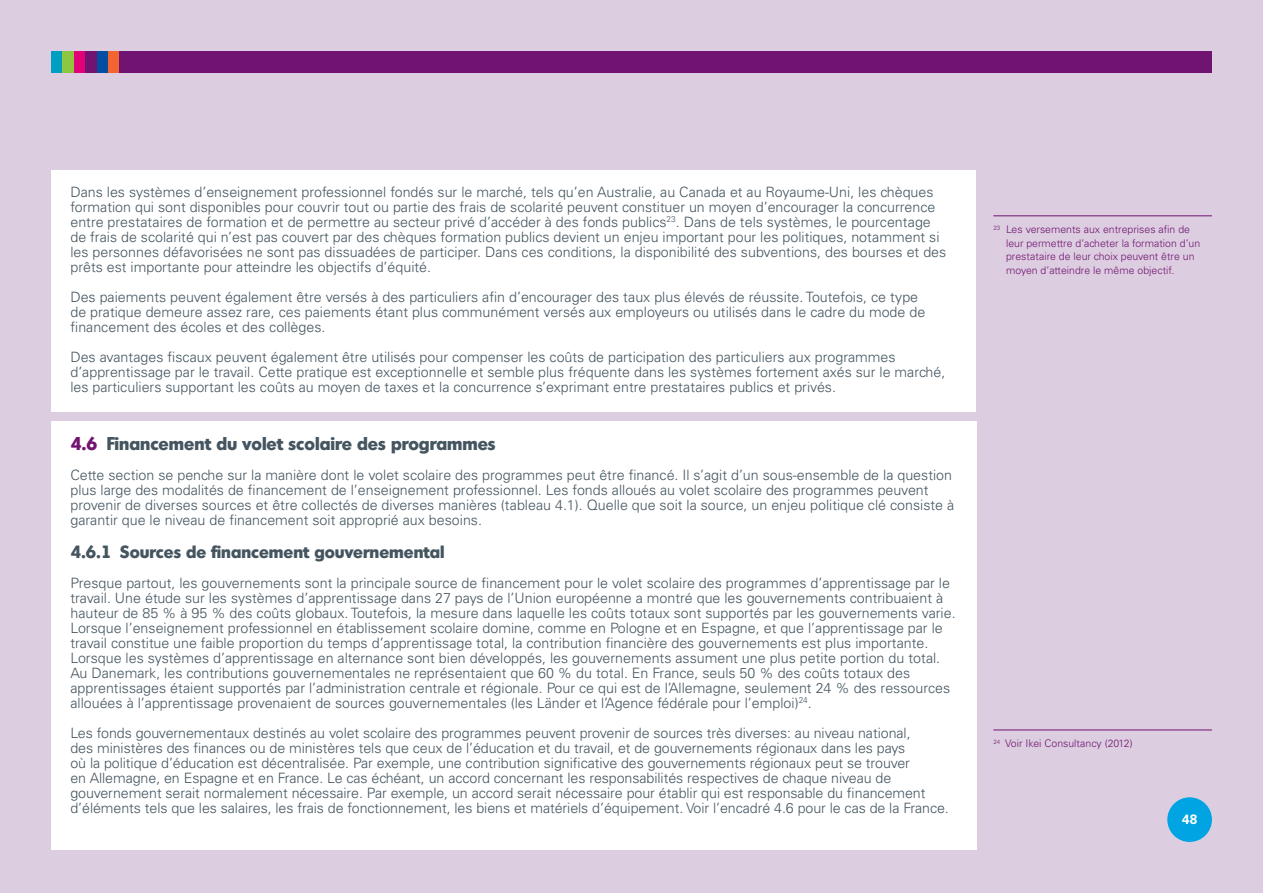
<style>
.page{position:relative;width:1263px;height:893px;background:#dccee0}
.page>*{position:absolute;margin:0;border:0;box-sizing:border-box;transform-origin:0 0}
.t1{font:700 18px "Montreal TS";color:#455560}
.t2{font:700 17.25px "Montreal TS";color:#455560}
.t3{font:300 14.25px/15px "Univers LT Std";color:#455560}
.t4{font:700 13.5px "Univers LT Std";color:#fff}
.t5{font:300 10.5px/13.5px "Univers LT Std";color:#711471}
.s1{color:#711471}
</style>
<div class="page">
<div style="left:1167px;top:797px;width:45px;height:45px;background:#00a4e3;border-radius:50%"></div>
<div style="left:51px;top:51px;width:1161px;height:21px;background:#711471"></div>
<div style="left:51px;top:51px;width:11px;height:21px;background:#009fc2"></div>
<div style="left:108px;top:51px;width:11px;height:21px;background:#f26531"></div>
<div style="left:96px;top:51px;width:12px;height:21px;background:#034ea2"></div>
<div style="left:74px;top:51px;width:11px;height:21px;background:#e20177"></div>
<div style="left:62px;top:51px;width:12px;height:21px;background:#8dc63f"></div>
<div style="left:51px;top:170px;width:925px;height:241px;background:#fff"></div>
<hr style="left:993px;top:730px;width:219px;height:1px;background:#711471">
<hr style="left:993px;top:216px;width:219px;height:1px;background:#711471">
<div style="left:51px;top:421px;width:925px;height:428px;background:#fff"></div>
<p class="t3" style="left:70px;top:184px;width:877px">Dans les systèmes d’enseignement professionnel fondés sur le marché, tels qu’en Australie, au Canada et au Royaume-Uni, les chèques formation qui sont disponibles pour couvrir tout ou partie des frais de scolarité peuvent constituer un moyen d’encourager la concurrence entre prestataires de formation et de permettre au secteur privé d’accéder à des fonds publics<sup>23</sup>. Dans de tels systèmes, le pourcentage de frais de scolarité qui n’est pas couvert par des chèques formation publics devient un enjeu important pour les politiques, notamment si les personnes défavorisées ne sont pas dissuadées de participer. Dans ces conditions, la disponibilité des subventions, des bourses et des prêts est importante pour atteindre les objectifs d’équité.</p>
<p class="t3" style="left:70px;top:289px;width:856px">Des paiements peuvent également être versés à des particuliers afin d’encourager des taux plus élevés de réussite. Toutefois, ce type de pratique demeure assez rare, ces paiements étant plus communément versés aux employeurs ou utilisés dans le cadre du mode de financement des écoles et des collèges.</p>
<p class="t3" style="left:70px;top:349px;width:876px">Des avantages fiscaux peuvent également être utilisés pour compenser les coûts de participation des particuliers aux programmes d’apprentissage par le travail. Cette pratique est exceptionnelle et semble plus fréquente dans les systèmes fortement axés sur le marché, les particuliers supportant les coûts au moyen de taxes et la concurrence s’exprimant entre prestataires publics et privés.</p>
<p class="t1" style="left:70px;top:431px;width:427px"><span class="s1">4.6</span> Financement du volet scolaire des programmes</p>
<p class="t3" style="left:70px;top:467px;width:885px">Cette section se penche sur la manière dont le volet scolaire des programmes peut être financé. Il s’agit d’un sous-ensemble de la question plus large des modalités de financement de l’enseignement professionnel. Les fonds alloués au volet scolaire des programmes peuvent provenir de diverses sources et être collectés de diverses manières (tableau 4.1). Quelle que soit la source, un enjeu politique clé consiste à garantir que le niveau de financement soit approprié aux besoins.</p>
<p class="t2" style="left:70px;top:540px;width:376px">4.6.1 Sources de financement gouvernemental</p>
<p class="t3" style="left:70px;top:575px;width:887px">Presque partout, les gouvernements sont la principale source de financement pour le volet scolaire des programmes d’apprentissage par le travail. Une étude sur les systèmes d’apprentissage dans 27 pays de l’Union européenne a montré que les gouvernements contribuaient à hauteur de 85 % à 95 % des coûts globaux. Toutefois, la mesure dans laquelle les coûts totaux sont supportés par les gouvernements varie.<br>Lorsque l’enseignement professionnel en établissement scolaire domine, comme en Pologne et en Espagne, et que l’apprentissage par le travail constitue une faible proportion du temps d’apprentissage total, la contribution financière des gouvernements est plus importante.<br>Lorsque les systèmes d’apprentissage en alternance sont bien développés, les gouvernements assument une plus petite portion du total.<br>Au Danemark, les contributions gouvernementales ne représentaient que 60 % du total. En France, seuls 50 % des coûts totaux des apprentissages étaient supportés par l’administration centrale et régionale. Pour ce qui est de l’Allemagne, seulement 24 % des ressources allouées à l’apprentissage provenaient de sources gouvernementales (les Länder et l’Agence fédérale pour l’emploi)<sup>24</sup>.</p>
<p class="t3" style="left:70px;top:725px;width:880px">Les fonds gouvernementaux destinés au volet scolaire des programmes peuvent provenir de sources très diverses: au niveau national,<br>des ministères des finances ou de ministères tels que ceux de l’éducation et du travail, et de gouvernements régionaux dans les pays<br>où la politique d’éducation est décentralisée. Par exemple, une contribution significative des gouvernements régionaux peut se trouver<br>en Allemagne, en Espagne et en France. Le cas échéant, un accord concernant les responsabilités respectives de chaque niveau de gouvernement serait normalement nécessaire. Par exemple, un accord serait nécessaire pour établir qui est responsable du financement d’éléments tels que les salaires, les frais de fonctionnement, les biens et matériels d’équipement. Voir l’encadré 4.6 pour le cas de la France.</p>
<p class="t5" style="left:1006px;top:223px;width:196px;text-indent:-13px"><sup>23</sup> Les versements aux entreprises afin de leur permettre d’acheter la formation d’un prestataire de leur choix peuvent être un moyen d’atteindre le même objectif.</p>
<p class="t5" style="left:993px;top:737px;width:141px"><sup>24</sup> Voir Ikei Consultancy (2012)</p>
<p class="t4" style="left:1182px;top:812px;width:17px">48</p>
</div>
